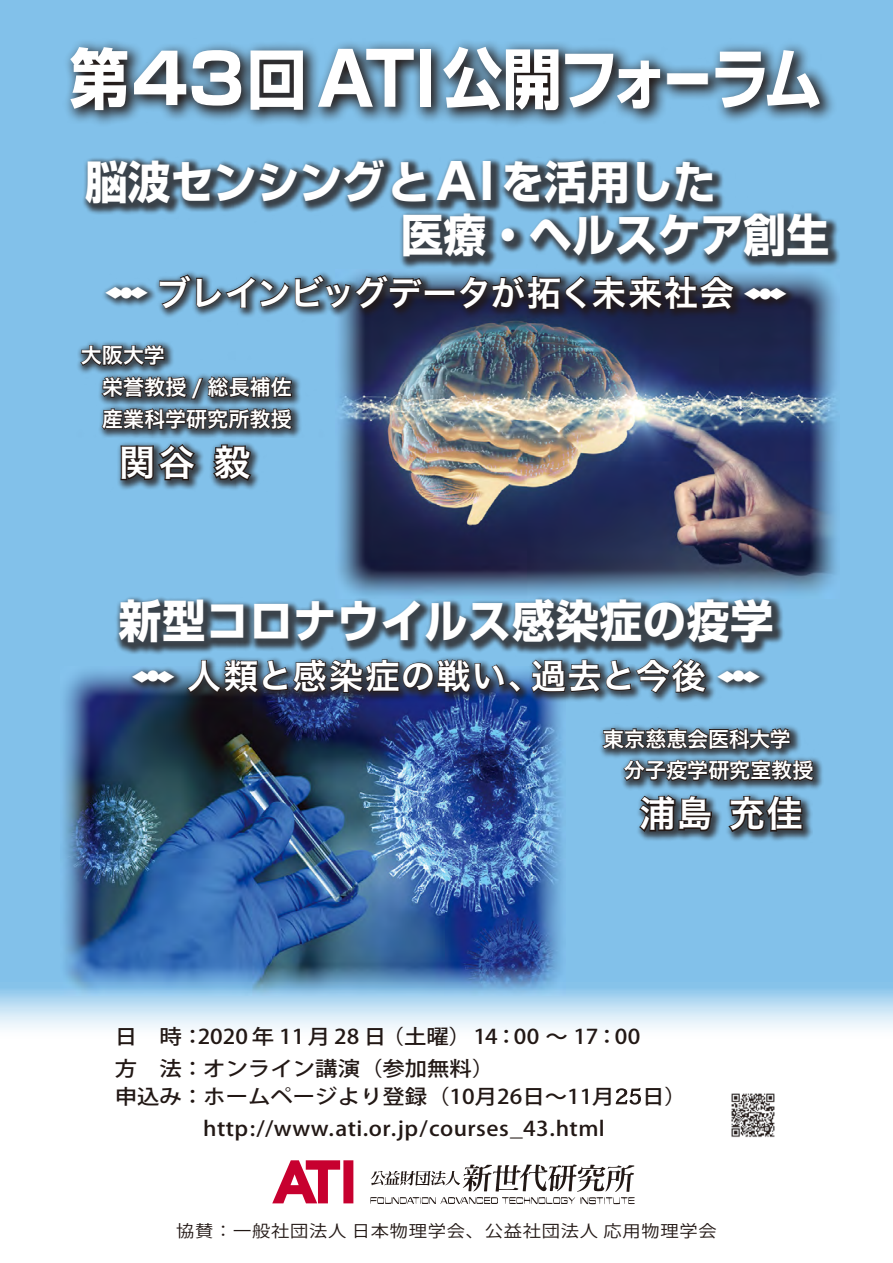
<style>
.page{position:relative;width:893px;height:1263px;background:#fff}
.page>*{position:absolute;margin:0;border:0;box-sizing:border-box;transform-origin:0 0}
.t1{font:700 66.15px "Shin Go Pro";letter-spacing:-.06em;color:#fff;scale:.9 1}
.t2{font:700 45.15px/53.1px "Shin Go Pro";color:#fff;scale:.95 1}
.t3{font:700 45.15px "Shin Go Pro";letter-spacing:.02em;color:#fff;scale:.95 1}
.t4{font:36px "Hira Kaku Pro W6";color:#fff}
.t5{font:34.5px "Hira Kaku Pro W6";letter-spacing:-.02em;color:#fff}
.t6{font:34.5px "Hira Kaku Pro W6";letter-spacing:.025em;color:#fff}
.t7{font:34.5px "Hira Kaku Pro W6";letter-spacing:.005em;color:#fff}
.t8{font:21px/31.8px "Hira Kaku Pro W6";color:#fff}
.t9{font:500 20.25px/32.5px "Koz Go Pro";letter-spacing:.02em;color:#221815;text-align:center;scale:1.11 1}
.t10{font:500 20.25px/32.8px "Koz Go Pro";color:#221815;scale:1.11 1}
.t11{font:16.5px "Koz Go Pro";letter-spacing:.04em;color:#221815;scale:1.11 1}
.t12{font:14.4px "Wingdings";color:#fff;scale:1.67 1}
.s1{font-size:69px}
.s2{font-size:73.5px}
.s3{font-size:49.5px}
.s4{font-family:"Koz Min Pr 6 N";font-weight:400}
</style>
<div class="page">
<div style="left:0;top:0;width:893px;height:1056px;background:#82c1ea"></div>
<img style="left:522px;top:274px;width:315px;height:322px">
<img style="left:63px;top:671px;width:499px;height:311px">
<svg style="left:0;top:982px;width:893px;height:223px"></svg>
<div style="left:128px;top:655px;width:696px;height:187px;background:#221815;opacity:.75"></div>
<svg style="left:530px;top:658px;width:177px;height:36px;background:#445562"></svg>
<svg style="left:601px;top:727px;width:190px;height:24px;background:#363d43"></svg>
<svg style="left:622px;top:759px;width:193px;height:23px;background:#353b41"></svg>
<svg style="left:637px;top:794px;width:76px;height:40px;background:#394149"></svg>
<svg style="left:726px;top:794px;width:78px;height:39px;background:#3c4750"></svg>
<div style="left:82px;top:156px;width:759px;height:113px;background:#221815;opacity:.75"></div>
<div style="left:115px;top:596px;width:670px;height:60px;background:#221815;opacity:.75"></div>
<svg style="left:67px;top:42px;width:767px;height:82px"></svg>
<div style="left:76px;top:270px;width:721px;height:221px;background:#221815;opacity:.75"></div>
<svg style="left:159px;top:42px;width:577px;height:269px"></svg>
<svg style="left:79px;top:344px;width:86px;height:23px;background:#3a444d"></svg>
<svg style="left:99px;top:374px;width:194px;height:27px;background:#3c4750"></svg>
<svg style="left:101px;top:407px;width:193px;height:24px;background:#34393f"></svg>
<svg style="left:119px;top:442px;width:403px;height:252px"></svg>
<img style="left:727px;top:1090px;width:51px;height:51px">
<svg style="left:272px;top:1160px;width:81px;height:43px"></svg>
<svg style="left:370px;top:1164px;width:265px;height:40px"></svg>
<h1 class="t1" style="left:70px;top:26px;width:838px">第<span class="s1">43</span>回 <span class="s2">ATI</span> 公開フォーラム</h1>
<h2 class="t2" style="left:401px;top:150px;width:452px;text-indent:-316px">脳波センシングと<span class="s3">AI</span> を活用した<br>医療・ヘルスケア創生</h2>
<p class="t12" style="left:103px;top:285px;width:29px">◆●◆</p>
<h3 class="t5" style="left:156px;top:261px;width:579px">ブレインビッグデータが拓く未来社会</h3>
<p class="t8" style="left:102px;top:339px;width:191px;text-indent:-21px">大阪大学<br>栄誉教授 / 総長補佐産業科学研究所教授</p>
<h3 class="t4" style="left:214px;top:430px;width:38px">毅</h3>
<h3 class="t4" style="left:119px;top:430px;width:77px">関谷</h3>
<p class="t12" style="left:742px;top:287px;width:29px">◆●◆</p>
<h2 class="t3" style="left:119px;top:585px;width:691px">新型コロナウイルス感染症の疫学</h2>
<p class="t12" style="left:130px;top:669px;width:29px">◆●◆</p>
<h3 class="t6" style="left:187px;top:645px;width:357px">人類と感染症の戦い、</h3>
<h3 class="t7" style="left:531px;top:645px;width:176px">過去と今後</h3>
<p class="t12" style="left:716px;top:669px;width:29px">◆●◆</p>
<p class="t8" style="left:624px;top:722px;width:191px;text-indent:-21px">東京慈恵会医科大学分子疫学研究室教授</p>
<h3 class="t4" style="left:729px;top:781px;width:75px">充佳</h3>
<h3 class="t4" style="left:640px;top:781px;width:75px">浦島</h3>
<p class="t10" style="left:115px;top:1021px;width:343px">日　時：2020 年 11月 28 日<br>方　法：オンライン講演（参加無料(</p>
<p class="t9" style="left:115px;top:1081px;width:517px">申込み：ホームページより登録（10月26日～11月<span class="s4">25</span>日( http://www.ati.or.jp/courses_43.html</p>
<p class="t10" style="left:382px;top:1021px;width:234px">（土曜(14：00 ~ 17：00</p>
<p class="t11" style="left:176px;top:1220px;width:488px">協賛：一般社団法人日本物理学会、公益社団法人応用物理学会</p>
</div>
